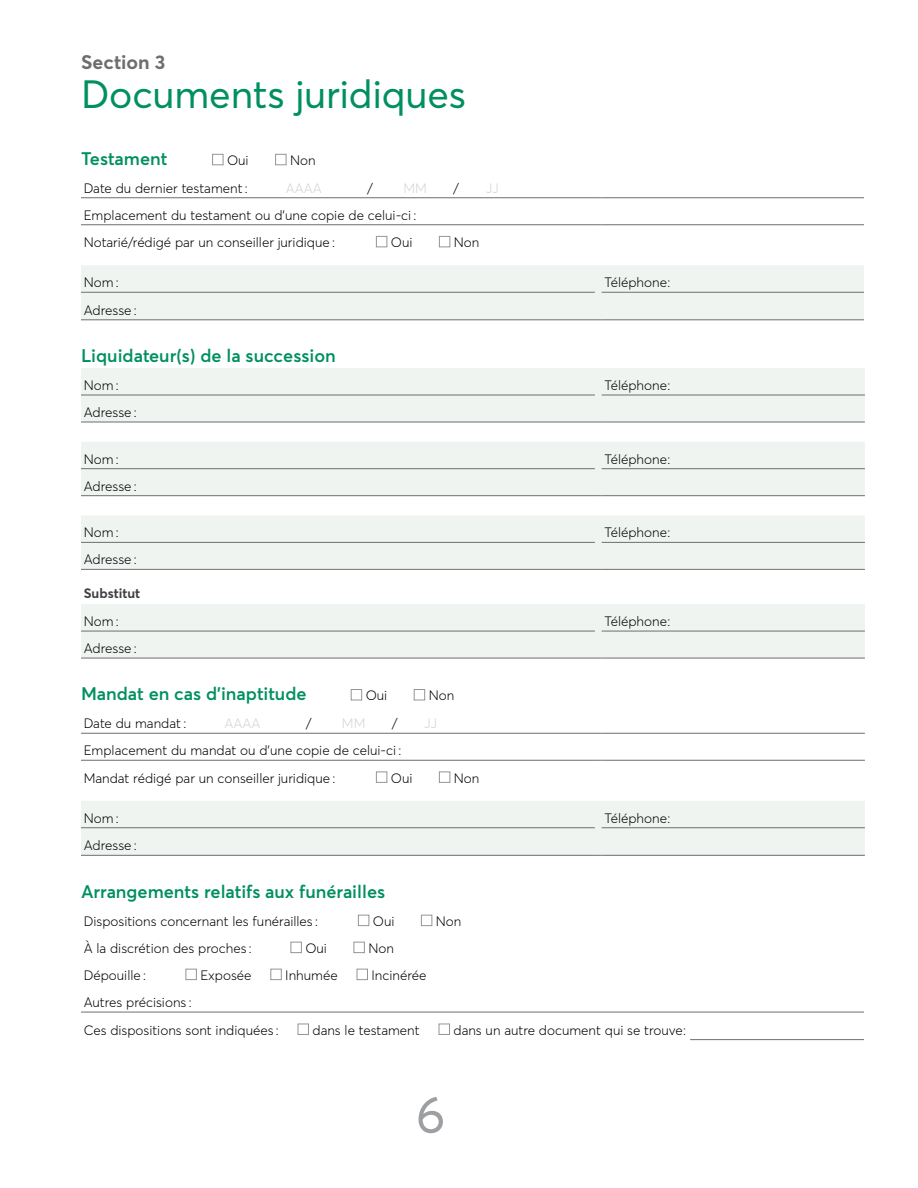
<style>
.page{position:relative;width:918px;height:1188px;background:#fff}
.page>*{position:absolute;margin:0;border:0;box-sizing:border-box;transform-origin:0 0}
.t1{font:51px "Averta";color:#9d9fa2}
.t2{font:39px "Averta";letter-spacing:-.005em;color:#00905e}
.t3{font:700 19.5px "Averta";color:#6d6e71}
.t4{font:600 18px "Averta";color:#00905e}
.t5{font:300 13.5px/27.3px "Averta";color:#000}
.t6{font:300 13.5px "Averta";color:#d1d3d4}
.t7{font:700 13.5px "Averta";color:#414042}
</style>
<div class="page">
<hr style="left:81px;top:197px;width:514px;height:1px;background:#6d6e71">
<hr style="left:602px;top:197px;width:262px;height:1px;background:#6d6e71">
<hr style="left:81px;top:224px;width:514px;height:1px;background:#6d6e71">
<hr style="left:602px;top:224px;width:262px;height:1px;background:#6d6e71">
<div style="left:81px;top:265px;width:783px;height:56px;background:#eff4f1"></div>
<hr style="left:602px;top:320px;width:262px;height:1px;background:#6d6e71">
<div style="left:376px;top:236px;width:11px;height:11px;border:1px solid #939598"></div>
<div style="left:439px;top:236px;width:11px;height:11px;border:1px solid #939598"></div>
<div style="left:81px;top:368px;width:784px;height:55px;background:#eff4f1"></div>
<hr style="left:602px;top:422px;width:263px;height:1px;background:#6d6e71">
<div style="left:81px;top:442px;width:784px;height:54px;background:#eff4f1"></div>
<hr style="left:602px;top:495px;width:263px;height:1px;background:#6d6e71">
<div style="left:81px;top:516px;width:784px;height:54px;background:#eff4f1"></div>
<hr style="left:602px;top:569px;width:263px;height:1px;background:#6d6e71">
<div style="left:81px;top:604px;width:784px;height:55px;background:#eff4f1"></div>
<hr style="left:602px;top:658px;width:263px;height:1px;background:#6d6e71">
<hr style="left:81px;top:733px;width:514px;height:1px;background:#6d6e71">
<hr style="left:602px;top:733px;width:263px;height:1px;background:#6d6e71">
<hr style="left:81px;top:760px;width:514px;height:1px;background:#6d6e71">
<hr style="left:602px;top:760px;width:263px;height:1px;background:#6d6e71">
<div style="left:81px;top:801px;width:784px;height:55px;background:#eff4f1"></div>
<hr style="left:602px;top:855px;width:263px;height:1px;background:#6d6e71">
<div style="left:376px;top:772px;width:11px;height:11px;border:1px solid #939598"></div>
<div style="left:439px;top:772px;width:11px;height:11px;border:1px solid #939598"></div>
<hr style="left:81px;top:1012px;width:609px;height:1px;background:#6d6e71">
<hr style="left:690px;top:1012px;width:174px;height:1px;background:#6d6e71">
<hr style="left:690px;top:1039px;width:174px;height:1px;background:#6d6e71">
<div style="left:358px;top:915px;width:11px;height:11px;border:1px solid #939598"></div>
<div style="left:421px;top:915px;width:11px;height:11px;border:1px solid #939598"></div>
<div style="left:291px;top:942px;width:11px;height:11px;border:1px solid #939598"></div>
<div style="left:354px;top:942px;width:11px;height:11px;border:1px solid #939598"></div>
<div style="left:186px;top:969px;width:11px;height:11px;border:1px solid #939598"></div>
<div style="left:271px;top:969px;width:11px;height:11px;border:1px solid #939598"></div>
<div style="left:357px;top:969px;width:11px;height:11px;border:1px solid #939598"></div>
<div style="left:298px;top:1024px;width:11px;height:11px;border:1px solid #939598"></div>
<div style="left:439px;top:1024px;width:11px;height:11px;border:1px solid #939598"></div>
<div style="left:212px;top:154px;width:11px;height:11px;border:1px solid #939598"></div>
<div style="left:275px;top:154px;width:11px;height:11px;border:1px solid #939598"></div>
<div style="left:351px;top:689px;width:11px;height:11px;border:1px solid #939598"></div>
<div style="left:414px;top:689px;width:11px;height:11px;border:1px solid #939598"></div>
<h2 class="t3" style="left:81px;top:49px;width:86px">Section 3</h2>
<h2 class="t2" style="left:81px;top:70px;width:386px">Documents juridiques</h2>
<h3 class="t4" style="left:81px;top:147px;width:88px">Testament</h3>
<p class="t5" style="left:84px;top:174px;width:166px">Date du dernier testament :</p>
<p class="t6" style="left:286px;top:180px;width:38px">AAAA</p>
<p class="t5" style="left:368px;top:174px;width:7px">/</p>
<p class="t6" style="left:403px;top:180px;width:25px">MM</p>
<p class="t5" style="left:454px;top:174px;width:7px">/</p>
<p class="t6" style="left:486px;top:180px;width:14px">JJ</p>
<p class="t5" style="left:84px;top:201px;width:334px">Emplacement du testament ou d’une copie de celui-ci :<br>Notarié/rédigé par un conseiller juridique :</p>
<p class="t5" style="left:227px;top:147px;width:23px">Oui</p>
<p class="t5" style="left:290px;top:147px;width:27px">Non</p>
<p class="t5" style="left:391px;top:229px;width:23px">Oui</p>
<p class="t5" style="left:454px;top:229px;width:27px">Non</p>
<p class="t5" style="left:84px;top:269px;width:37px">Nom :</p>
<p class="t5" style="left:604px;top:269px;width:68px">Téléphone :</p>
<p class="t5" style="left:84px;top:296px;width:55px">Adresse :</p>
<h3 class="t4" style="left:81px;top:344px;width:256px">Liquidateur(s) de la succession</h3>
<p class="t5" style="left:84px;top:372px;width:37px">Nom :</p>
<p class="t5" style="left:604px;top:372px;width:68px">Téléphone :</p>
<p class="t5" style="left:84px;top:399px;width:55px">Adresse :</p>
<p class="t5" style="left:84px;top:445px;width:37px">Nom :</p>
<p class="t5" style="left:604px;top:445px;width:68px">Téléphone :</p>
<p class="t5" style="left:84px;top:472px;width:55px">Adresse :</p>
<p class="t5" style="left:84px;top:519px;width:37px">Nom :</p>
<p class="t5" style="left:604px;top:519px;width:68px">Téléphone :</p>
<p class="t5" style="left:84px;top:546px;width:55px">Adresse :</p>
<h4 class="t7" style="left:84px;top:585px;width:58px">Substitut</h4>
<p class="t5" style="left:84px;top:608px;width:37px">Nom :</p>
<p class="t5" style="left:604px;top:608px;width:68px">Téléphone :</p>
<p class="t5" style="left:84px;top:635px;width:55px">Adresse :</p>
<h3 class="t4" style="left:81px;top:683px;width:227px">Mandat en cas d’inaptitude</h3>
<p class="t5" style="left:84px;top:710px;width:104px">Date du mandat :</p>
<p class="t6" style="left:224px;top:715px;width:38px">AAAA</p>
<p class="t5" style="left:306px;top:710px;width:7px">/</p>
<p class="t6" style="left:342px;top:715px;width:25px">MM</p>
<p class="t5" style="left:392px;top:710px;width:7px">/</p>
<p class="t6" style="left:424px;top:715px;width:14px">JJ</p>
<p class="t5" style="left:84px;top:737px;width:319px">Emplacement du mandat ou d’une copie de celui-ci :<br>Mandat rédigé par un conseiller juridique :</p>
<p class="t5" style="left:366px;top:682px;width:23px">Oui</p>
<p class="t5" style="left:429px;top:682px;width:27px">Non</p>
<p class="t5" style="left:391px;top:764px;width:23px">Oui</p>
<p class="t5" style="left:454px;top:764px;width:27px">Non</p>
<p class="t5" style="left:84px;top:804px;width:37px">Nom :</p>
<p class="t5" style="left:604px;top:804px;width:68px">Téléphone :</p>
<p class="t5" style="left:84px;top:832px;width:55px">Adresse :</p>
<h3 class="t4" style="left:81px;top:880px;width:306px">Arrangements relatifs aux funérailles</h3>
<p class="t5" style="left:84px;top:907px;width:236px">Dispositions concernant les funérailles :</p>
<p class="t5" style="left:373px;top:907px;width:23px">Oui</p>
<p class="t5" style="left:436px;top:907px;width:27px">Non</p>
<p class="t5" style="left:84px;top:934px;width:170px">À la discrétion des proches :</p>
<p class="t5" style="left:305px;top:934px;width:23px">Oui</p>
<p class="t5" style="left:368px;top:934px;width:27px">Non</p>
<p class="t5" style="left:84px;top:961px;width:64px">Dépouille :</p>
<p class="t5" style="left:200px;top:961px;width:53px">Exposée</p>
<p class="t5" style="left:285px;top:961px;width:54px">Inhumée</p>
<p class="t5" style="left:371px;top:961px;width:56px">Incinérée</p>
<p class="t5" style="left:84px;top:988px;width:197px;line-height:27.9px">Autres précisions :<br>Ces dispositions sont indiquées :</p>
<p class="t5" style="left:312px;top:1016px;width:109px">dans le testament</p>
<p class="t5" style="left:454px;top:1016px;width:234px">dans un autre document qui se trouve :</p>
<h1 class="t1" style="left:416px;top:1083px;width:31px">6</h1>
</div>
